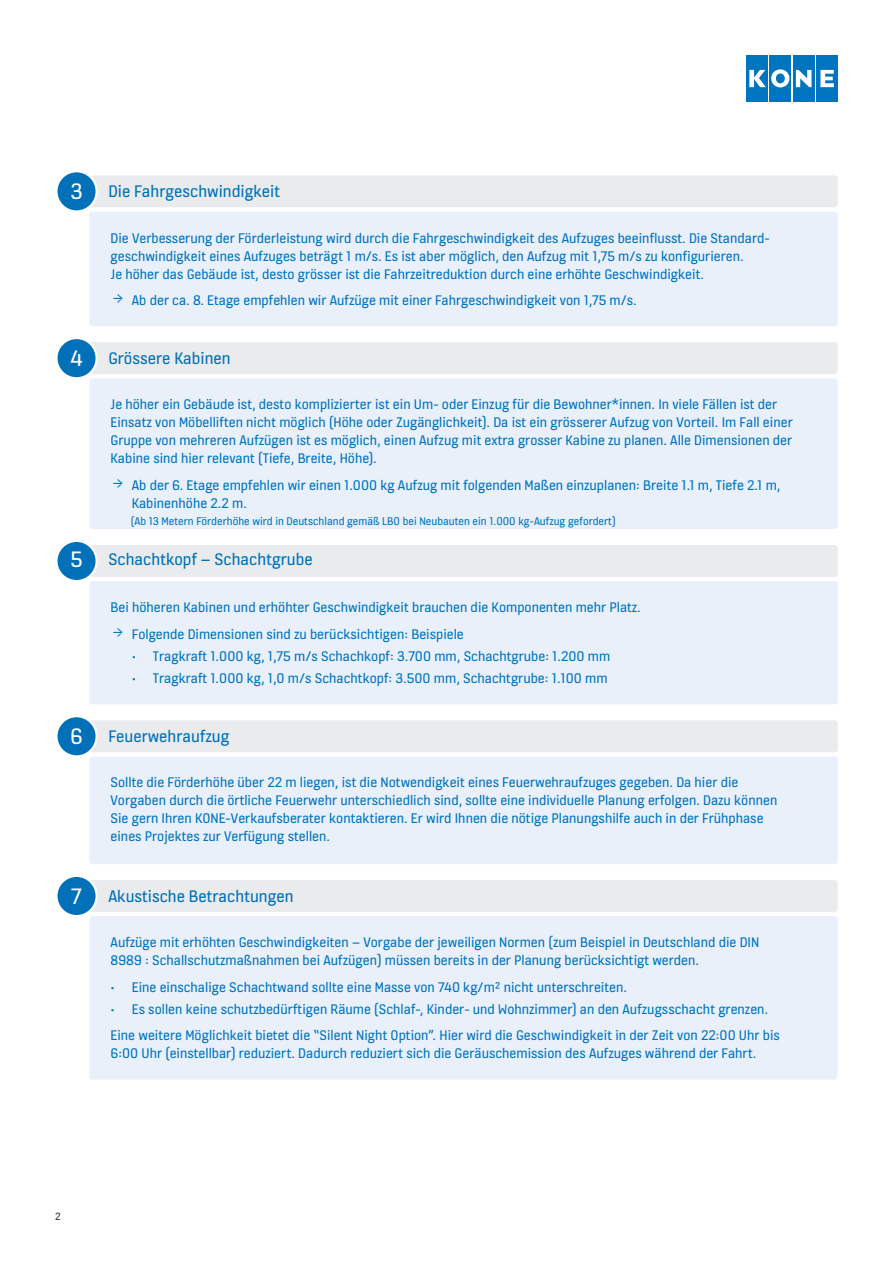
<style>
.page{position:relative;width:893px;height:1263px;background:#fff}
.page>*{position:absolute;margin:0;border:0;box-sizing:border-box;transform-origin:0 0}
.t1{font:18px "KONE Information";color:#0071b9}
.t2{font:15px/18px "KONE Information";color:#0075bf}
.t3{font:12px "KONE Information";color:#0075bf}
.t4{font:11.25px "KONE Information";color:#262e33}
.s1{font-size:24px;color:#fff}
</style>
<div class="page">
<div style="left:746px;top:55px;width:22px;height:47px;background:#0075bf"></div>
<div style="left:793px;top:55px;width:21px;height:47px;background:#0075bf"></div>
<svg style="left:796px;top:70px;width:15px;height:17px"></svg>
<div style="left:770px;top:55px;width:21px;height:47px;background:#0075bf"></div>
<svg style="left:749px;top:69px;width:40px;height:18px"></svg>
<div style="left:816px;top:55px;width:22px;height:47px;background:#0075bf"></div>
<svg style="left:820px;top:70px;width:14px;height:17px"></svg>
<div style="left:89px;top:378px;width:749px;height:151px;background:#eaf0fa;border-radius:3px"></div>
<div style="left:89px;top:342px;width:749px;height:32px;background:#e9ebec;border-radius:3px"></div>
<div style="left:56px;top:338px;width:41px;height:40px;background:#0071b9;border-radius:50%"></div>
<div style="left:55px;top:337px;width:43px;height:42px;border:2px solid #fff;border-radius:50%"></div>
<div style="left:89px;top:756px;width:749px;height:108px;background:#eaf0fa;border-radius:3px"></div>
<div style="left:89px;top:720px;width:749px;height:32px;background:#e9ebec;border-radius:3px"></div>
<div style="left:56px;top:716px;width:41px;height:40px;background:#0071b9;border-radius:50%"></div>
<div style="left:55px;top:715px;width:43px;height:42px;border:2px solid #fff;border-radius:50%"></div>
<div style="left:89px;top:581px;width:749px;height:123px;background:#eaf0fa;border-radius:3px"></div>
<div style="left:89px;top:545px;width:749px;height:32px;background:#e9ebec;border-radius:3px"></div>
<div style="left:56px;top:541px;width:41px;height:40px;background:#0071b9;border-radius:50%"></div>
<div style="left:55px;top:540px;width:43px;height:42px;border:2px solid #fff;border-radius:50%"></div>
<div style="left:89px;top:175px;width:749px;height:32px;background:#e9ebec;border-radius:3px"></div>
<div style="left:56px;top:171px;width:41px;height:40px;background:#0071b9;border-radius:50%"></div>
<div style="left:55px;top:170px;width:43px;height:43px;border:2px solid #fff;border-radius:50%"></div>
<div style="left:89px;top:212px;width:749px;height:114px;background:#eaf0fa;border-radius:3px"></div>
<div style="left:89px;top:880px;width:749px;height:32px;background:#e9ebec;border-radius:3px"></div>
<div style="left:56px;top:876px;width:41px;height:40px;background:#0071b9;border-radius:50%"></div>
<div style="left:55px;top:875px;width:43px;height:42px;border:2px solid #fff;border-radius:50%"></div>
<div style="left:89px;top:916px;width:749px;height:164px;background:#eaf0fa;border-radius:3px"></div>
<p class="t1" style="left:70px;top:179px;width:211px"><span class="s1">3</span> Die Fahrgeschwindigkeit</p>
<p class="t2" style="left:111px;top:228px;width:661px">Die Verbesserung der Förderleistung wird durch die Fahrgeschwindigkeit des Aufzuges beeinflusst. Die Standard&shy;geschwindigkeit eines Aufzuges beträgt 1 m/s. Es ist aber möglich, den Aufzug mit 1,75 m/s zu konfigurieren.<br>Je höher das Gebäude ist, desto grösser ist die Fahrzeitreduktion durch eine erhöhte Geschwindigkeit.</p>
<p class="t2" style="left:132px;top:290px;width:506px">Ab der ca. 8. Etage empfehlen wir Aufzüge mit einer Fahrgeschwindigkeit von 1,75 m/s.</p>
<p class="t1" style="left:70px;top:346px;width:162px"><span class="s1">4</span> Grössere Kabinen</p>
<p class="t2" style="left:111px;top:395px;width:684px">Je höher ein Gebäude ist, desto komplizierter ist ein Um- oder Einzug für die Bewohner*innen. In viele Fällen ist der Einsatz von Möbelliften nicht möglich (Höhe oder Zugänglichkeit). Da ist ein grösserer Aufzug von Vorteil. Im Fall einer Gruppe von mehreren Aufzügen ist es möglich, einen Aufzug mit extra grosser Kabine zu planen. Alle Dimensionen der Kabine sind hier relevant (Tiefe, Breite, Höhe).</p>
<p class="t2" style="left:132px;top:475px;width:650px">Ab der 6. Etage empfehlen wir einen 1.000 kg Aufzug mit folgenden Maßen einzuplanen: Breite 1.1 m, Tiefe 2.1 m,</p>
<p class="t2" style="left:132px;top:493px;width:117px">Kabinenhöhe 2.2 m.</p>
<p class="t3" style="left:131px;top:512px;width:486px">(Ab 13 Metern Förderhöhe wird in Deutschland gemäß LBO bei Neubauten ein 1.000 kg-Aufzug gefordert)</p>
<p class="t1" style="left:70px;top:547px;width:244px"><span class="s1">5</span> Schachtkopf – Schachtgrube</p>
<p class="t2" style="left:132px;top:593px;width:511px;line-height:26.5px;text-indent:-21px">Bei höheren Kabinen und erhöhter Geschwindigkeit brauchen die Komponenten mehr Platz.<br>Folgende Dimensionen sind zu berücksichtigen: Beispiele</p>
<p class="t2" style="left:132px;top:647px;width:480px">• Tragkraft 1.000 kg, 1,75 m/s Schachkopf: 3.700 mm, Schachtgrube: 1.200 mm</p>
<p class="t2" style="left:132px;top:669px;width:477px">• Tragkraft 1.000 kg, 1,0 m/s Schachtkopf: 3.500 mm, Schachtgrube: 1.100 mm</p>
<p class="t1" style="left:70px;top:724px;width:161px"><span class="s1">6</span> Feuerwehraufzug</p>
<p class="t2" style="left:111px;top:773px;width:668px">Sollte die Förderhöhe über 22 m liegen, ist die Notwendigkeit eines Feuerwehraufzuges gegeben. Da hier die Vorgaben durch die örtliche Feuerwehr unterschiedlich sind, sollte eine individuelle Planung erfolgen. Dazu können Sie gern Ihren KONE-Verkaufsberater kontaktieren. Er wird Ihnen die nötige Planungshilfe auch in der Frühphase eines Projektes zur Verfügung stellen.</p>
<p class="t1" style="left:71px;top:884px;width:224px"><span class="s1">7</span> Akustische Betrachtungen</p>
<p class="t2" style="left:111px;top:932px;width:650px">Aufzüge mit erhöhten Geschwindigkeiten – Vorgabe der jeweiligen Normen (zum Beispiel in Deutschland die DIN<br>8989 : Schallschutzmaßnahmen bei Aufzügen) müssen bereits in der Planung berücksichtigt werden.</p>
<p class="t2" style="left:111px;top:977px;width:518px">• Eine einschalige Schachtwand sollte eine Masse von 740 kg/m² nicht unterschreiten.</p>
<p class="t2" style="left:111px;top:995px;width:671px;line-height:26.5px">• Es sollen keine schutzbedürftigen Räume (Schlaf-, Kinder- und Wohnzimmer) an den Aufzugsschacht grenzen.<br>Eine weitere Möglichkeit bietet die “Silent Night Option”. Hier wird die Geschwindigkeit in der Zeit von 22:00 Uhr bis</p>
<p class="t2" style="left:111px;top:1044px;width:647px">6:00 Uhr (einstellbar) reduziert. Dadurch reduziert sich die Geräuschemission des Aufzuges während der Fahrt.</p>
<p class="t4" style="left:55px;top:1209px;width:7px">2</p>
</div>
